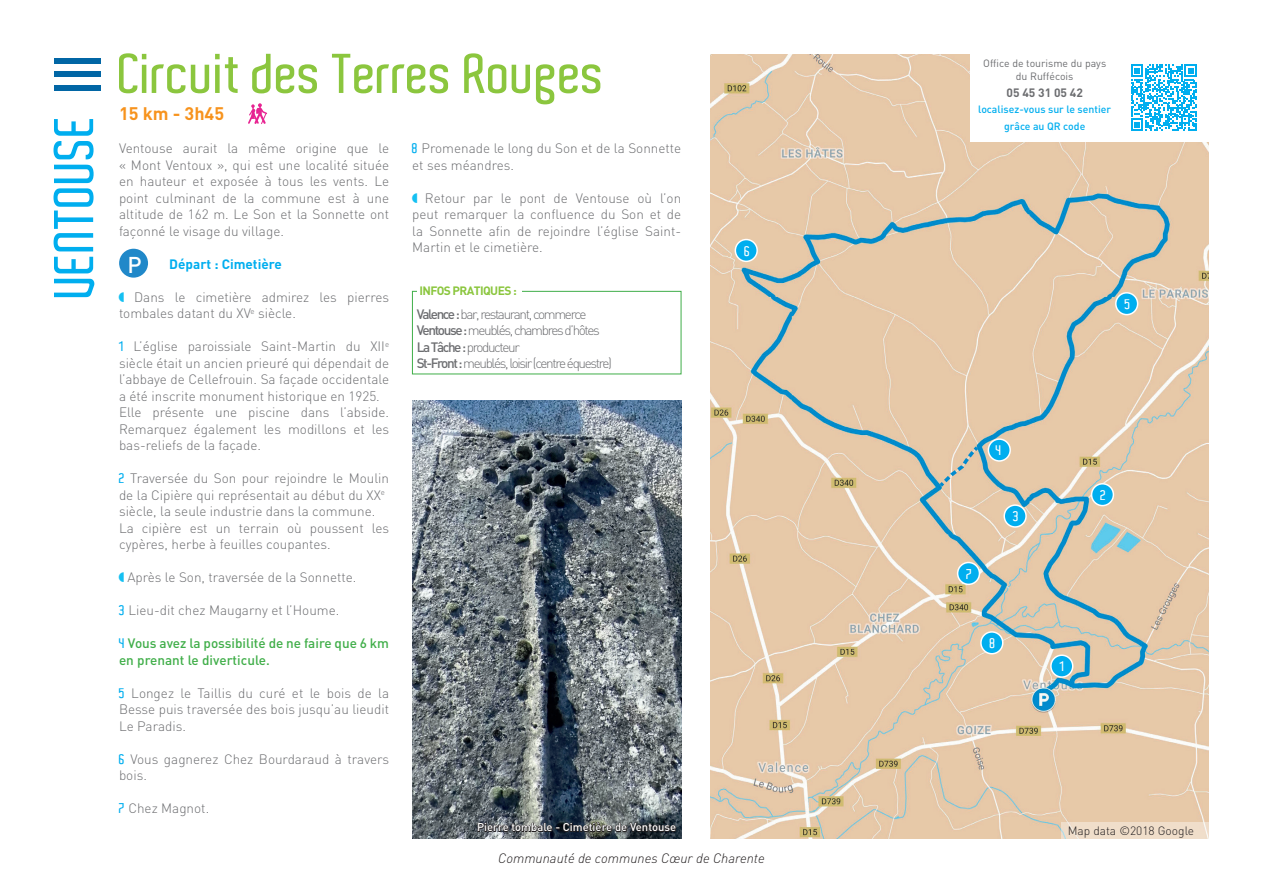
<style>
.page{position:relative;width:1263px;height:893px;background:#fff}
.page>*{position:absolute;margin:0;border:0;box-sizing:border-box;transform-origin:0 0}
.t1{font:600 54px "Aldo";color:#8bc63e}
.t2{font:600 54px "Aldo";color:#00aeef}
.t3{font:700 18px "DIN";color:#f7931d}
.t4{font:300 13.5px/16.5px "DIN";color:#6c6d70}
.t5{font:300 13.5px/16.5px "DIN";letter-spacing:-.1em;color:#6c6d70}
.t6{font:500 13.5px/16.5px "DIN";color:#40ae49}
.t7{font:italic 300 13.5px "DIN";color:#231f20}
.t8{font:700 13.5px "DIN";color:#00aeef}
.t9{font:600 13.5px "Aldo";color:#fff}
.t10{font:300 12px "DIN";color:#231f20}
.t11{font:700 12px "DIN";letter-spacing:-.05em;color:#8bc63e}
.t12{font:700 12px "DIN";color:#6c6d70}
.t13{font:500 11.25px "DIN";color:#fff}
.t14{font:500 10.5px/16.5px "DIN";color:#00aeef;text-align:center}
.t15{font:10.5px/13.5px "DIN";color:#6c6d70;text-align:center}
.s1{font-weight:500;font-size:22.65px;color:#fff}
.s2{font-family:"Aldo";font-weight:600;color:#00aeef}
.s3{font-weight:500}
</style>
<div class="page">
<img style="left:710px;top:54px;width:499px;height:785px">
<svg style="left:936px;top:443px;width:46px;height:47px;background:#d0c3ad"></svg>
<div style="left:119px;top:249px;width:29px;height:29px;background:#2088c9;border-radius:50%"></div>
<svg style="left:248px;top:103px;width:20px;height:21px"></svg>
<div style="left:54px;top:85px;width:47px;height:5px;background:#0166a5"></div>
<div style="left:54px;top:72px;width:47px;height:5px;background:#0166a5"></div>
<div style="left:54px;top:58px;width:47px;height:5px;background:#0166a5"></div>
<div style="left:412px;top:291px;width:269px;height:83px;border:1px solid #40ae49"></div>
<div style="left:417px;top:288px;width:105px;height:20px;background:#fff"></div>
<div style="left:1116px;top:293px;width:21px;height:22px;background:#00aeef;border-radius:50%"></div>
<div style="left:1115px;top:292px;width:23px;height:23px;border:1px solid #fff;border-radius:50%"></div>
<svg style="left:988px;top:439px;width:22px;height:22px"></svg>
<div style="left:988px;top:438px;width:23px;height:24px;border:1px solid #fff;border-radius:50%"></div>
<svg style="left:1004px;top:505px;width:22px;height:22px"></svg>
<div style="left:1003px;top:504px;width:24px;height:24px;border:1px solid #fff;border-radius:50%"></div>
<div style="left:1091px;top:484px;width:22px;height:22px;background:#00aeef;border-radius:50%"></div>
<div style="left:1091px;top:483px;width:23px;height:23px;border:1px solid #fff;border-radius:50%"></div>
<svg style="left:1051px;top:655px;width:22px;height:22px"></svg>
<div style="left:1050px;top:654px;width:23px;height:24px;border:1px solid #fff;border-radius:50%"></div>
<div style="left:970px;top:54px;width:239px;height:87px;background:#fff"></div>
<div style="left:1062px;top:822px;width:147px;height:17px;background:#f0deca"></div>
<div style="left:981px;top:632px;width:22px;height:22px;background:#00aeef;border-radius:50%"></div>
<div style="left:980px;top:631px;width:23px;height:23px;border:1px solid #fff;border-radius:50%"></div>
<div style="left:958px;top:562px;width:21px;height:22px;background:#00aeef;border-radius:50%"></div>
<div style="left:957px;top:562px;width:23px;height:23px;border:1px solid #fff;border-radius:50%"></div>
<div style="left:735px;top:240px;width:22px;height:21px;background:#00aeef;border-radius:50%"></div>
<div style="left:735px;top:239px;width:23px;height:23px;border:1px solid #fff;border-radius:50%"></div>
<svg style="left:1131px;top:64px;width:66px;height:67px"></svg>
<img style="left:412px;top:400px;width:269px;height:439px">
<svg style="left:477px;top:822px;width:200px;height:11px;background:#393c3f"></svg>
<h1 class="t2" style="left:44px;top:297px;width:185px;rotate:-90deg">VENTOUSE</h1>
<h1 class="t1" style="left:119px;top:44px;width:488px">Circuit des Terres Rouges</h1>
<h2 class="t3" style="left:119px;top:102px;width:107px">15 km - 3h45</h2>
<p class="t4" style="left:119px;top:140px;width:272px;text-align:justify">Ventouse aurait la même origine que le « Mont Ventoux », qui est une localité située en hauteur et exposée à tous les vents. Le point culminant de la commune est à une altitude de 162 m. Le Son et la Sonnette ont façonné le visage du village.</p>
<p class="t8" style="left:128px;top:255px;width:156px"><span class="s1">P</span> Départ : Cimetière</p>
<p class="t4" style="left:119px;top:288px;width:272px;text-indent:15px">Dans le cimetière admirez les pierres tombales datant du XV<sup>e</sup> siècle.</p>
<p class="t4" style="left:119px;top:338px;width:272px"><span class="s2">1</span> L’église paroissiale Saint-Martin du XII<sup>e </sup>siècle était un ancien prieuré qui dépendait de l’abbaye de Cellefrouin. Sa façade occidentale a été inscrite monument historique en 1925.<br>Elle présente une piscine dans l’abside.<br>Remarquez également les modillons et les bas-reliefs de la façade.</p>
<p class="t4" style="left:119px;top:470px;width:272px"><span class="s2">2</span> Traversée du Son pour rejoindre le Moulin de la Cipière qui représentait au début du XX<sup>e </sup>siècle, la seule industrie dans la commune.<br>La cipière est un terrain où poussent les cypères, herbe à feuilles coupantes.</p>
<p class="t4" style="left:127px;top:569px;width:230px">Après le Son, traversée de la Sonnette.</p>
<p class="t4" style="left:119px;top:602px;width:222px"><span class="s2">3</span> Lieu-dit chez Maugarny et l’Houme.</p>
<p class="t6" style="left:119px;top:634px;width:272px"><span class="s2">4</span> Vous avez la possibilité de ne faire que 6 km en prenant le diverticule.</p>
<p class="t4" style="left:119px;top:684px;width:272px;text-align:justify"><span class="s2">5</span> Longez le Taillis du curé et le bois de la Besse puis traversée des bois jusqu’au lieudit Le Paradis.</p>
<p class="t4" style="left:119px;top:750px;width:272px"><span class="s2">6</span> Vous gagnerez Chez Bourdaraud à travers bois.</p>
<p class="t4" style="left:119px;top:800px;width:92px"><span class="s2">7</span> Chez Magnot.</p>
<p class="t4" style="left:412px;top:140px;width:270px"><span class="s2">8</span> Promenade le long du Son et de la Sonnette et ses méandres.</p>
<p class="t4" style="left:412px;top:189px;width:270px;text-align:justify;text-indent:13px">Retour par le pont de Ventouse où l’on peut remarquer la confluence du Son et de la Sonnette afin de rejoindre l’église Saint-Martin et le cimetière.</p>
<p class="t11" style="left:419px;top:283px;width:99px">INFOS PRATIQUES :</p>
<p class="t5" style="left:417px;top:305px;width:197px"><span class="s3">Valence :</span> bar,restaurant,commerce <span class="s3">Ventouse :</span> meublés,chambres d’hôtes <span class="s3">La Tâche :</span> producteur<br><span class="s3">St-Front :</span> meublés,loisir (centre équestre)</p>
<p class="t13" style="left:477px;top:820px;width:201px">Pierre tombale - Cimetière de Ventouse</p>
<p class="t9" style="left:744px;top:243px;width:7px">6</p>
<p class="t7" style="left:498px;top:849px;width:268px">Communauté de communes Cœur de Charente</p>
<p class="t15" style="left:983px;top:56px;width:125px">Office de tourisme du pays du Ruffécois</p>
<p class="t12" style="left:1006px;top:84px;width:78px">05 45 31 05 42</p>
<p class="t14" style="left:978px;top:101px;width:134px">localisez-vous sur le sentier grâce au QR code</p>
<p class="t9" style="left:1125px;top:296px;width:7px">5</p>
<p class="t9" style="left:966px;top:566px;width:7px">7</p>
<p class="t9" style="left:996px;top:443px;width:7px">4</p>
<p class="t9" style="left:1013px;top:509px;width:7px">3</p>
<p class="t9" style="left:990px;top:635px;width:7px">8</p>
<p class="t9" style="left:1100px;top:487px;width:7px">2</p>
<p class="t9" style="left:1060px;top:659px;width:6px">1</p>
<p class="t10" style="left:1068px;top:823px;width:128px">Map data ©2018 Google</p>
</div>
